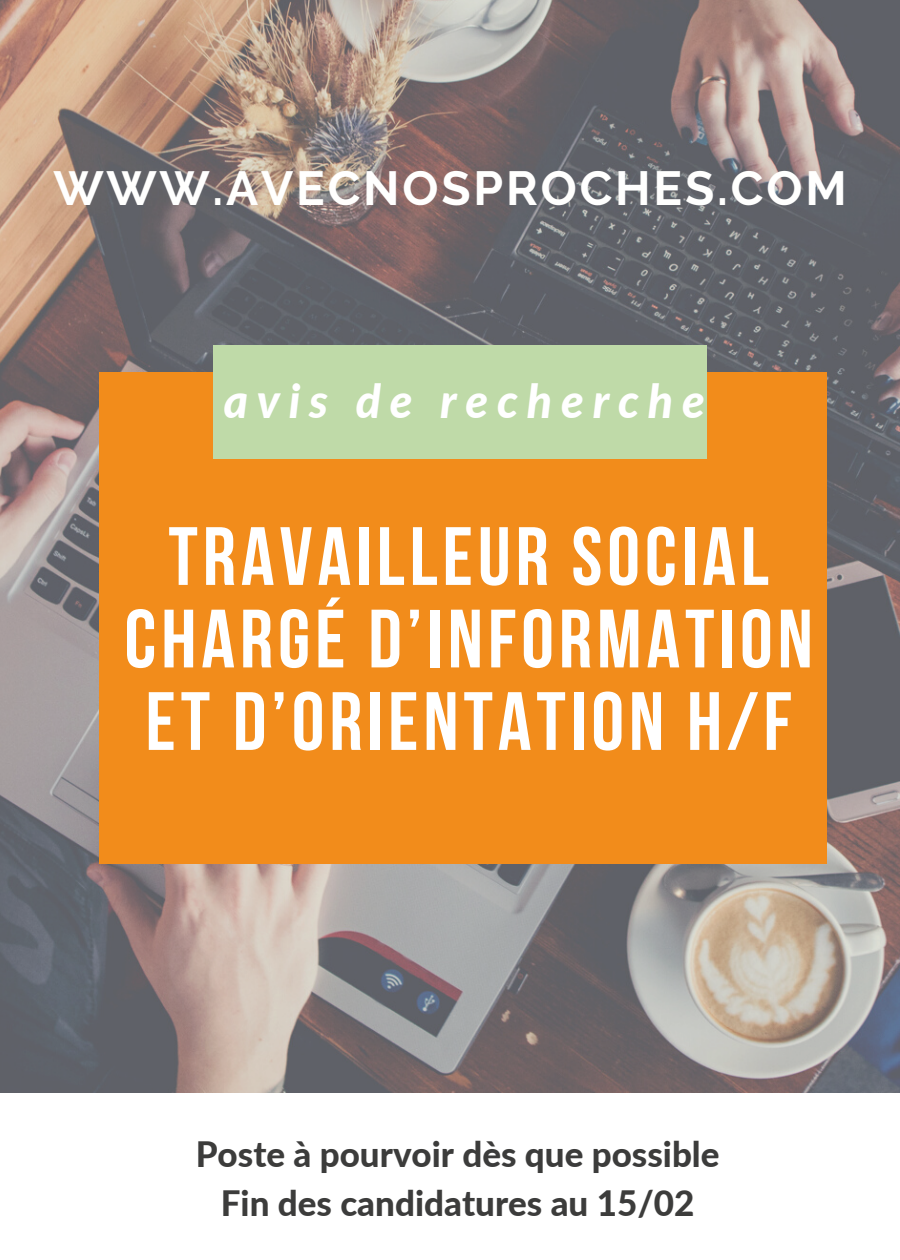
<style>
.page{position:relative;width:900px;height:1260px;background:#fff}
.page>*{position:absolute;margin:0;border:0;box-sizing:border-box;transform-origin:0 0}
.t1{font:700 82.5px/82.5px "Bebas Neue";letter-spacing:.06em;color:#fff;text-align:center}
.t2{font:700 47.75px "Raleway";letter-spacing:.06em;color:#fffffe}
.t3{font:italic 800 46.5px "Lato";letter-spacing:.19em;color:#fff}
.t4{font:800 35px "Lato";color:#3c3c3b}
</style>
<div class="page">
<img style="left:0;top:0;width:900px;height:1093px">
<div style="left:100px;top:372px;width:727px;height:492px;background:#f28c1b"></div>
<div style="left:214px;top:346px;width:493px;height:112px;background:#bfdaa8"></div>
<p class="t2" style="left:53px;top:160px;width:795px">WWW.AVECNOSPROCHES.COM</p>
<h2 class="t3" style="left:224px;top:372px;width:483px">avis de recherche</h2>
<h1 class="t1" style="left:124px;top:523px;width:690px">TRAVAILLEUR SOCIAL<br>CHARGÉ D’INFORMATION<br>ET D’ORIENTATION H/F</h1>
<p class="t4" style="left:196px;top:1132px;width:525px">Poste à pourvoir dès que possible</p>
<h3 class="t4" style="left:221px;top:1181px;width:475px">Fin des candidatures au 15/02</h3>
</div>
